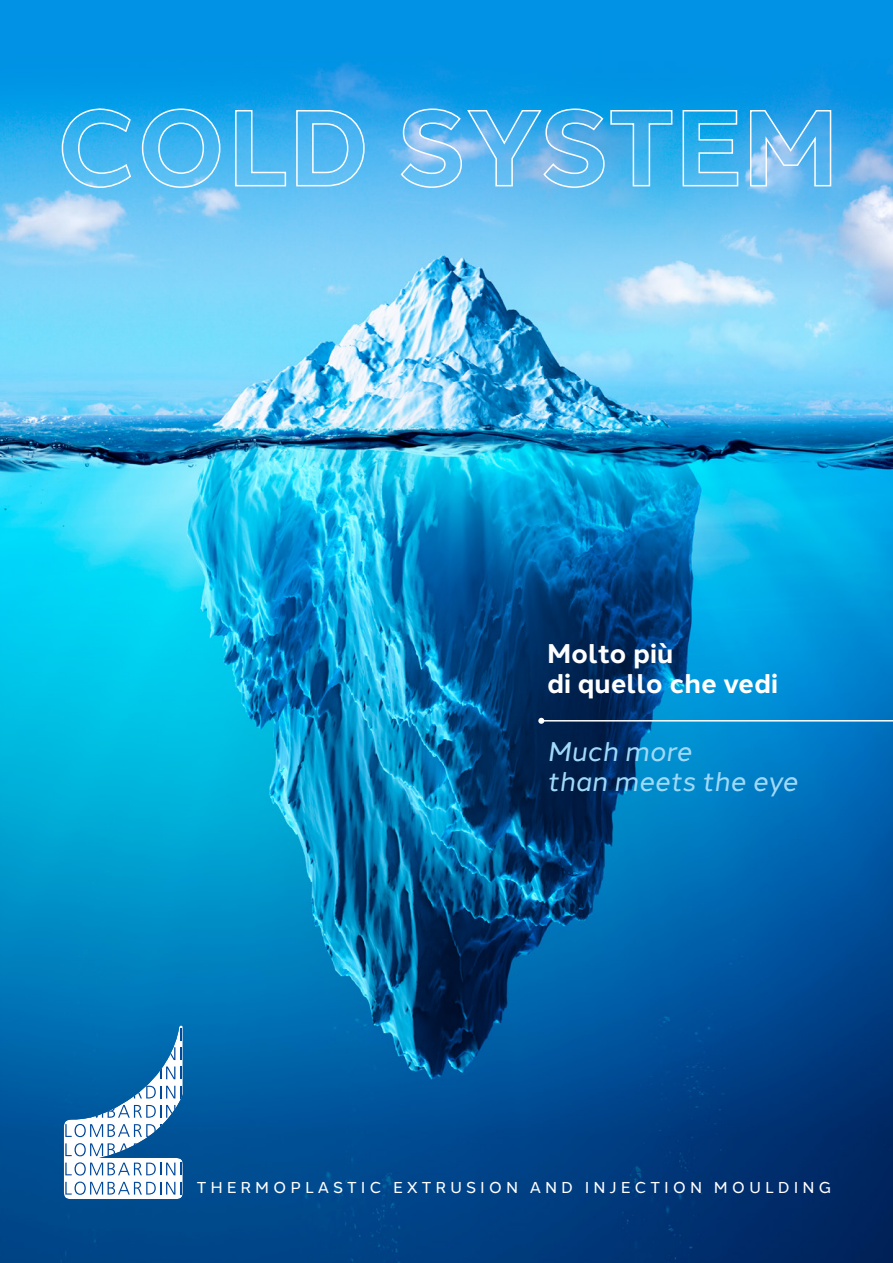
<style>
.page{position:relative;width:893px;height:1263px;background:#fff}
.page>*{position:absolute;margin:0;border:0;box-sizing:border-box;transform-origin:0 0}
.t1{font:700 27px/30px "Halcom";color:#fff}
.t2{font:italic 27px/30px "Halcom";color:#a1daf8}
.t3{font:15.75px "Halcom";letter-spacing:.25em;color:#fff}
</style>
<div class="page">
<img style="left:0;top:0;width:893px;height:1263px">
<svg style="left:61px;top:108px;width:771px;height:81px;background:#57b9ef"></svg>
<svg style="left:64px;top:1025px;width:119px;height:174px"></svg>
<hr style="left:541px;top:720px;width:352px;height:1px;background:#fff">
<svg style="left:538px;top:718px;width:6px;height:6px"></svg>
<h1 class="t1" style="left:547px;top:637px;width:233px">Molto più<br>di quello che vedi</h1>
<h1 class="t2" style="left:547px;top:733px;width:252px">Much more<br>than meets the eye</h1>
<p class="t3" style="left:197px;top:1175px;width:636px">THERMOPLASTIC EXTRUSION AND INJECTION MOULDING</p>
</div>
